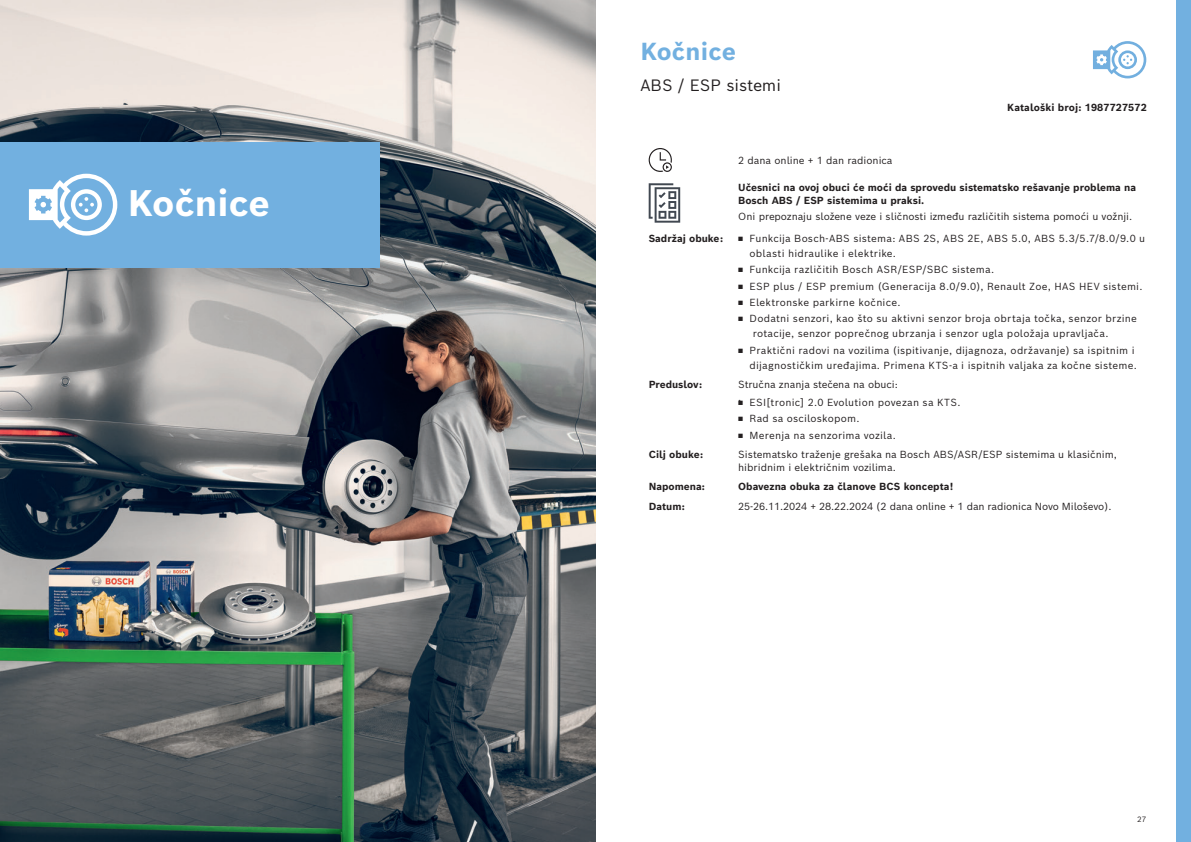
<style>
.page{position:relative;width:1191px;height:842px;background:#fff}
.page>*{position:absolute;margin:0;border:0;box-sizing:border-box;transform-origin:0 0}
.Bosch_Supergrafik_Ti{font:700 36px "Bosch Sans";letter-spacing:.005em;color:#fff}
.Bosch_Headline_Light{font:700 24px "Bosch Sans";letter-spacing:.01em;color:#72b0e0}
.Bosch_Headline_Light-2{font:16px "Bosch Sans";color:#231f20}
.Text_Light_10_13{font:10px/15px "Bosch Sans";letter-spacing:.015em;color:#231f20}
.Text_Light_10_13-2{font:700 10px/13px "Bosch Sans";color:#231f20}
.Text_Light_10_13-3{font:10px "Bosch Sans";letter-spacing:-.01em;color:#231f20}
.Bosch_Headline_Light-3{font:700 10px "Bosch Sans";letter-spacing:.01em;color:#231f20}
.t1{font:7.5px "Bosch Sans";color:#231f20}
</style>
<div class="page">
<img style="left:0;top:0;width:595px;height:842px">
<div style="left:1176px;top:0;width:15px;height:842px;background:#72b0e0"></div>
<div style="left:0;top:142px;width:379px;height:126px;background:#72b0e0"></div>
<svg style="left:29px;top:174px;width:88px;height:62px"></svg>
<svg style="left:648px;top:148px;width:24px;height:24px"></svg>
<svg style="left:648px;top:183px;width:32px;height:40px"></svg>
<svg style="left:1093px;top:41px;width:53px;height:37px"></svg>
<p class="Bosch_Supergrafik_Ti" style="left:128px;top:172px;width:144px">Kočnice</p>
<p class="Bosch_Headline_Light" style="left:640px;top:31px;width:97px">Kočnice</p>
<p class="Bosch_Headline_Light-2" style="left:640px;top:72px;width:142px">ABS / ESP sistemi</p>
<p class="Bosch_Headline_Light-3" style="left:1007px;top:99px;width:141px">Kataloški broj: 1987727572</p>
<p class="Text_Light_10_13" style="left:738px;top:152px;width:156px">2 dana online + 1 dan radionica</p>
<p class="Text_Light_10_13-2" style="left:738px;top:180px;width:399px">Učesnici na ovoj obuci će moći da sprovedu sistematsko rešavanje problema na<br>Bosch ABS / ESP sistemima u praksi.</p>
<p class="Text_Light_10_13" style="left:738px;top:208px;width:395px">Oni prepoznaju složene veze i sličnosti između različitih sistema pomoći u vožnji.</p>
<p class="Text_Light_10_13-2" style="left:648px;top:231px;width:76px">Sadržaj obuke:</p>
<p class="Text_Light_10_13" style="left:749px;top:230px;width:397px;text-indent:-11px">◾ Funkcija Bosch-ABS sistema: ABS 2S, ABS 2E, ABS 5.0, ABS 5.3/5.7/8.0/9.0 u oblasti hidraulike i elektrike.</p>
<p class="Text_Light_10_13" style="left:738px;top:261px;width:257px">◾ Funkcija različitih Bosch ASR/ESP/SBC sistema.</p>
<p class="Text_Light_10_13" style="left:738px;top:278px;width:406px">◾ ESP plus / ESP premium (Generacija 8.0/9.0), Renault Zoe, HAS HEV sistemi.</p>
<p class="Text_Light_10_13" style="left:738px;top:294px;width:164px">◾ Elektronske parkirne kočnice.</p>
<p class="Text_Light_10_13" style="left:753px;top:310px;width:385px;text-indent:-15px">◾ Dodatni senzori, kao što su aktivni senzor broja obrtaja točka, senzor brzine rotacije, senzor poprečnog ubrzanja i senzor ugla položaja upravljača.</p>
<p class="Text_Light_10_13" style="left:738px;top:342px;width:400px;text-align:right">◾ Praktični radovi na vozilima (ispitivanje, dijagnoza, održavanje) sa ispitnim i dijagnostičkim uređajima. Primena KTS-a i ispitnih valjaka za kočne sisteme.</p>
<p class="Text_Light_10_13-2" style="left:648px;top:377px;width:55px">Preduslov:</p>
<p class="Text_Light_10_13" style="left:738px;top:377px;width:161px;line-height:13px">Stručna znanja stečena na obuci: .</p>
<p class="Text_Light_10_13" style="left:738px;top:394px;width:224px">◾ ESI[tronic] 2.0 Evolution povezan sa KTS.</p>
<p class="Text_Light_10_13" style="left:738px;top:410px;width:123px">◾ Rad sa osciloskopom.</p>
<p class="Text_Light_10_13" style="left:738px;top:427px;width:159px">◾ Merenja na senzorima vozila.</p>
<p class="Text_Light_10_13-2" style="left:648px;top:447px;width:56px">Cilj obuke:</p>
<p class="Text_Light_10_13" style="left:738px;top:447px;width:380px;line-height:13px">Sistematsko traženje grešaka na Bosch ABS/ASR/ESP sistemima u klasičnim, hibridnim i električnim vozilima.</p>
<p class="Text_Light_10_13-2" style="left:648px;top:479px;width:58px">Napomena:</p>
<p class="Text_Light_10_13-2" style="left:738px;top:479px;width:217px">Obavezna obuka za članove BCS koncepta!</p>
<p class="Text_Light_10_13-2" style="left:648px;top:499px;width:38px">Datum:</p>
<p class="Text_Light_10_13-3" style="left:738px;top:498px;width:375px">25-26.11.2024 + 28.22.2024 (2 dana online + 1 dan radionica Novo Miloševo).</p>
<p class="t1" style="left:1137px;top:813px;width:11px">27</p>
</div>
